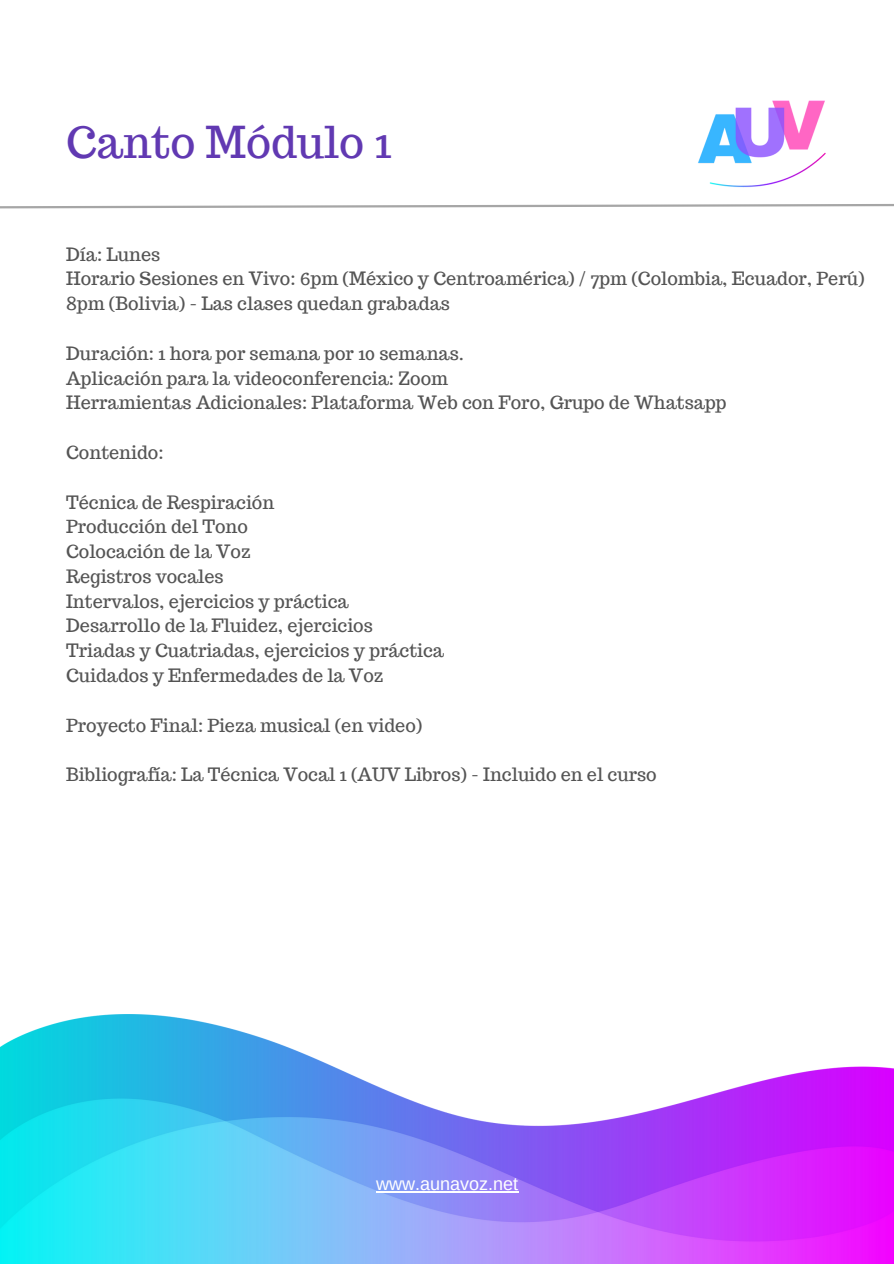
<style>
.page{position:relative;width:894px;height:1264px;background:#fff}
.page>*{position:absolute;margin:0;border:0;box-sizing:border-box;transform-origin:0 0}
.t1{font:43.05px "Trocchi";color:#6139b2}
.t2{font:18px/24.8px "Trocchi";color:#545454}
.t3{font:18px "Arimo";color:#fff}
</style>
<div class="page">
<svg style="left:0;top:204px;width:893px;height:5px"></svg>
<img style="left:695px;top:100px;width:133px;height:109px">
<img style="left:0;top:1014px;width:893px;height:249px">
<hr style="left:376px;top:1191px;width:142px;height:1px;background:#fff">
<h1 class="t1" style="left:66px;top:114px;width:326px">Canto Módulo 1</h1>
<p class="t2" style="left:66px;top:242px;width:799px">Día: Lunes<br>Horario Sesiones en Vivo: 6pm (México y Centroamérica) / 7pm (Colombia, Ecuador, Perú)<br>8pm (Bolivia) - Las clases quedan grabadas</p>
<p class="t2" style="left:66px;top:341px;width:661px">Duración: 1 hora por semana por 10 semanas.<br>Aplicación para la videoconferencia: Zoom<br>Herramientas Adicionales: Plataforma Web con Foro, Grupo de Whatsapp</p>
<p class="t2" style="left:66px;top:440px;width:99px">Contenido:</p>
<p class="t2" style="left:66px;top:489px;width:379px">Técnica de Respiración<br>Producción del Tono<br>Colocación de la Voz<br>Registros vocales<br>Intervalos, ejercicios y práctica<br>Desarrollo de la Fluidez, ejercicios<br>Triadas y Cuatriadas, ejercicios y práctica<br>Cuidados y Enfermedades de la Voz</p>
<p class="t2" style="left:66px;top:712px;width:357px">Proyecto Final: Pieza musical (en video)</p>
<p class="t2" style="left:66px;top:762px;width:591px">Bibliografía: La Técnica Vocal 1 (AUV Libros) - Incluido en el curso</p>
<p class="t3" style="left:376px;top:1173px;width:144px">www.aunavoz.net</p>
</div>
